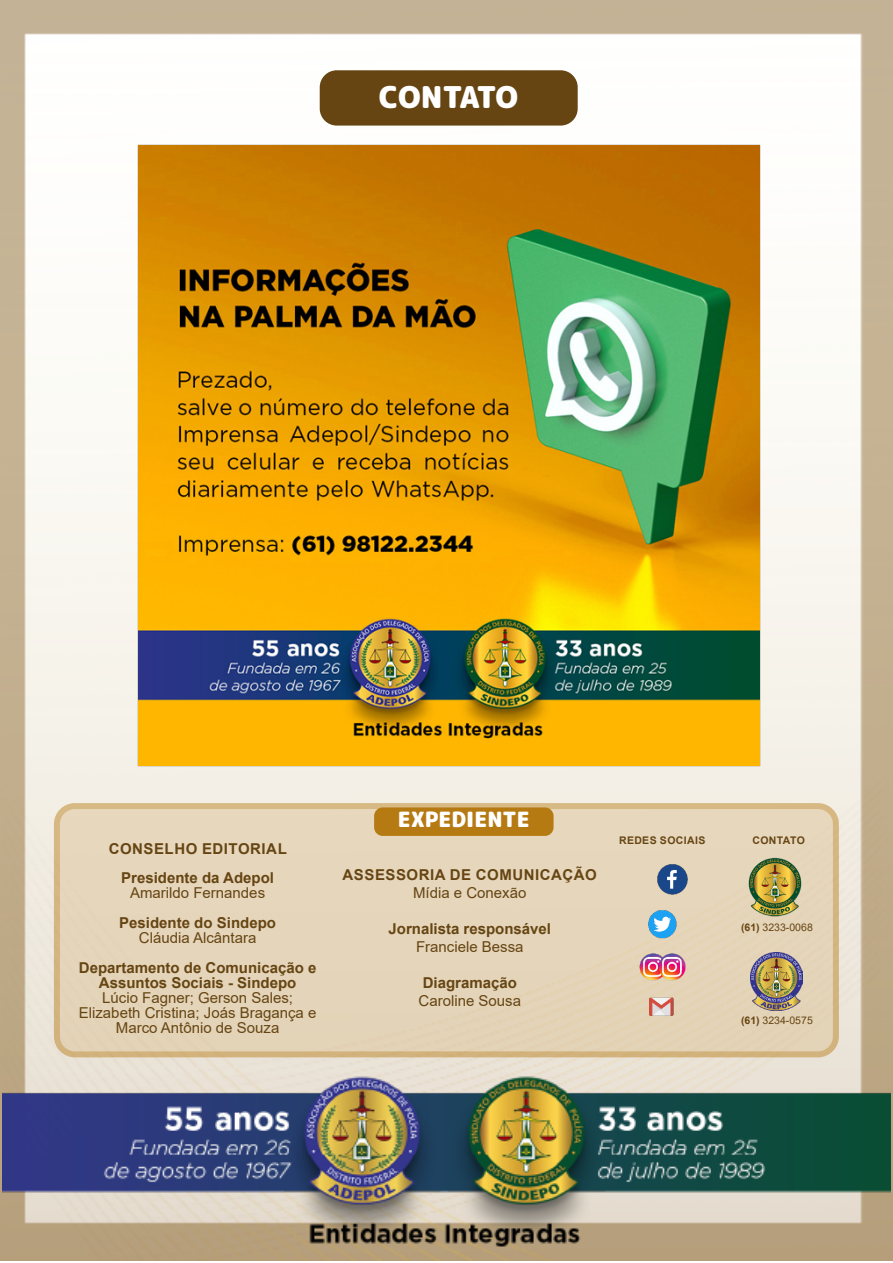
<style>
.page{position:relative;width:893px;height:1263px;background:#fff}
.page>*{position:absolute;margin:0;border:0;box-sizing:border-box;transform-origin:0 0}
.t1{font:900 30px "Rounded Mplus 1 c";letter-spacing:-.025em;color:#fff}
.t2{font:900 21px "Rounded Mplus 1 c";color:#fff}
.t3{font:15px/15px "Arial";color:#664513;text-align:center}
.t4{font:700 15px/28.5px "Arial";color:#664513;text-align:center}
.t5{font:700 15px "Arial";letter-spacing:.035em;color:#664513}
.t6{font:10.5px "Arial";color:#664513}
.t7{font:700 10.5px "Arial";letter-spacing:.035em;color:#664513}
.s1{font-weight:700}
</style>
<div class="page">
<img style="left:0;top:0;width:891px;height:1260px">
<div style="left:57px;top:806px;width:779px;height:248px;background:#e5d6bb;border-radius:18px"></div>
<div style="left:54px;top:803px;width:785px;height:254px;border:6px solid #b67a12;border-radius:18px"></div>
<img style="left:657px;top:864px;width:31px;height:31px">
<img style="left:648px;top:910px;width:31px;height:30px">
<img style="left:635px;top:950px;width:19px;height:33px">
<img style="left:751px;top:952px;width:51px;height:58px">
<img style="left:747px;top:857px;width:55px;height:59px">
<div style="left:374px;top:807px;width:180px;height:29px;background:#b67a12;border-radius:9px"></div>
<div style="left:320px;top:70px;width:258px;height:56px;background:#664513;border-radius:17px"></div>
<img style="left:138px;top:144px;width:622px;height:622px">
<img style="left:2px;top:1030px;width:889px;height:231px">
<img style="left:654px;top:950px;width:35px;height:35px">
<img style="left:643px;top:992px;width:36px;height:34px">
<h1 class="t1" style="left:379px;top:76px;width:141px">CONTATO</h1>
<p class="t4" style="left:109px;top:835px;width:180px">CONSELHO EDITORIAL<br>Presidente da Adepol</p>
<p class="t3" style="left:130px;top:885px;width:137px">Amarildo Fernandes</p>
<p class="t4" style="left:119px;top:908px;width:158px">Pesidente do Sindepo</p>
<p class="t3" style="left:139px;top:930px;width:119px">Cláudia Alcântara</p>
<p class="t4" style="left:79px;top:960px;width:239px;line-height:15px">Departamento de Comunicação e<br>Assuntos Sociais - Sindepo</p>
<p class="t3" style="left:79px;top:990px;width:239px">Lúcio Fagner; Gerson Sales;<br>Elizabeth Cristina; Joás Bragança e<br>Marco Antônio de Souza</p>
<h2 class="t2" style="left:398px;top:805px;width:133px">EXPEDIENTE</h2>
<p class="t5" style="left:343px;top:865px;width:256px">ASSESSORIA DE COMUNICAÇÃO</p>
<p class="t3" style="left:413px;top:885px;width:115px">Mídia e Conexão</p>
<p class="t4" style="left:388px;top:915px;width:164px">Jornalista responsável</p>
<p class="t3" style="left:416px;top:939px;width:109px">Franciele Bessa</p>
<p class="t4" style="left:423px;top:969px;width:96px">Diagramação</p>
<p class="t3" style="left:418px;top:993px;width:104px">Caroline Sousa</p>
<p class="t7" style="left:619px;top:832px;width:88px">REDES SOCIAIS</p>
<p class="t7" style="left:752px;top:832px;width:54px">CONTATO</p>
<p class="t6" style="left:741px;top:920px;width:73px"><span class="s1">(61)</span> 3233-0068</p>
<p class="t6" style="left:741px;top:1013px;width:73px"><span class="s1">(61)</span> 3234-0575</p>
</div>
